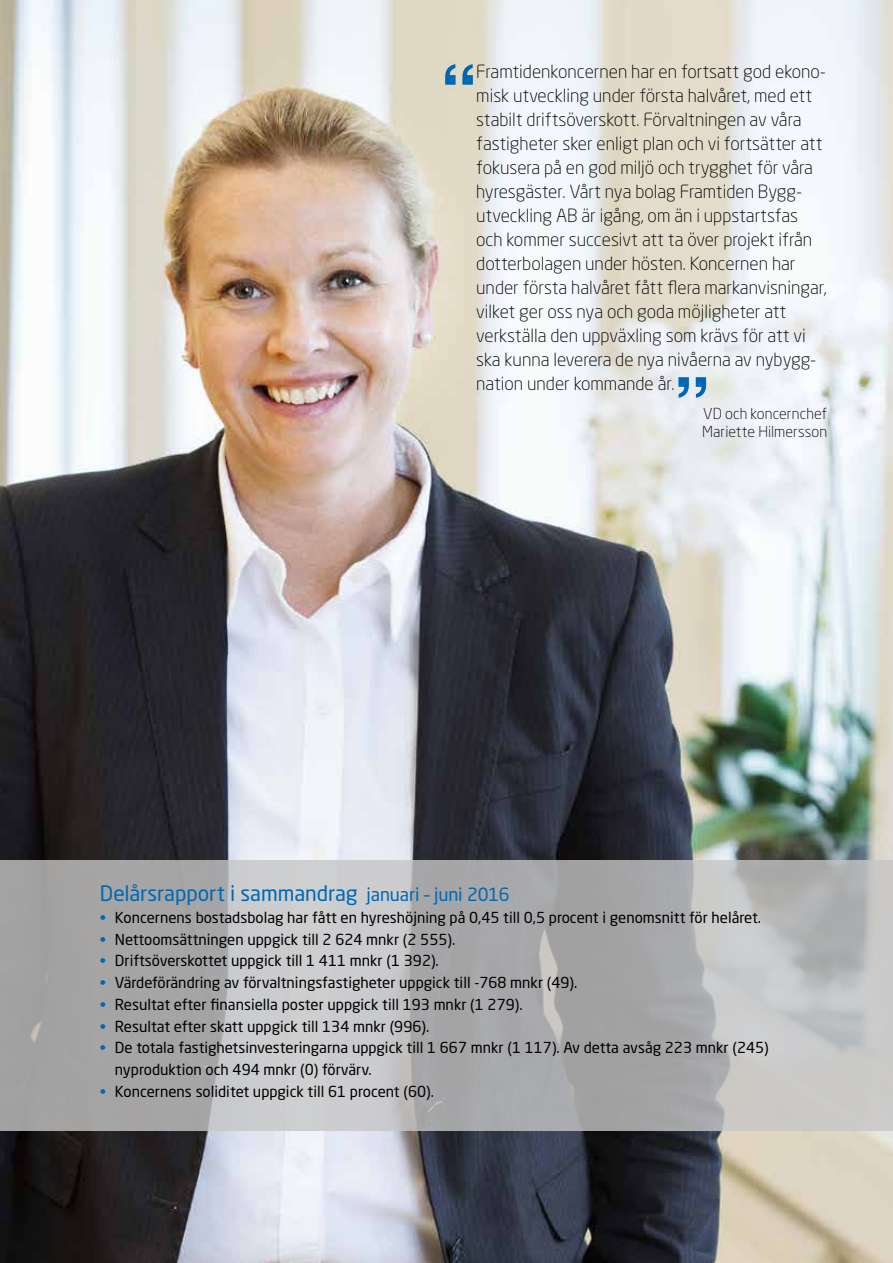
<style>
.page{position:relative;width:893px;height:1263px;background:#fff}
.page>*{position:absolute;margin:0;border:0;box-sizing:border-box;transform-origin:0 0}
.t1{font:700 75px "Helvetica";color:#0068b2}
.t2{font:21px "Neo Sans Std";letter-spacing:-.005em;color:#0068b2}
.t3{font:300 18px/24px "Neo Sans Std";color:#000}
.t4{font:15px/21.8px "Neo Sans Std";color:#000}
.t5{font:300 15px/18px "Neo Sans Std";letter-spacing:.005em;color:#000}
.s1{font-size:18px}
.s2{color:#0068b2}
</style>
<div class="page">
<img style="left:0;top:0;width:893px;height:1263px">
<svg style="left:0;top:860px;width:893px;height:270px;background:#b3b3b4"></svg>
<h1 class="t1" style="left:478px;top:118px;width:39px;rotate:-180deg">”</h1>
<p class="t3" style="left:476px;top:59px;width:352px">Framtidenkoncernen har en fortsatt god ekono&shy;misk utveckling under första halvåret, med ett stabilt driftsöverskott. Förvaltningen av våra fastigheter sker enligt plan och vi fortsätter att fokusera på en god miljö och trygghet för våra hyresgäster. Vårt nya bolag Framtiden Bygg&shy;utveckling AB är igång, om än i uppstartsfas och kommer succesivt att ta över projekt ifrån dotterbolagen under hösten. Koncernen har under första halvåret fått flera markanvisningar, vilket ger oss nya och goda möjligheter att verkställa den uppväxling som krävs för att vi ska kunna leverera de nya nivåerna av nybygg&shy;nation under kommande år.</p>
<p class="t5" style="left:702px;top:404px;width:127px">VD och koncernchef<br>Mariette Hilmersson</p>
<h1 class="t1" style="left:673px;top:344px;width:39px">”</h1>
<p class="t2" style="left:100px;top:880px;width:411px">Delårsrapport i sammandrag <span class="s1">januari – juni 2016</span></p>
<p class="t4" style="left:100px;top:906px;width:663px"><span class="s2">•</span> Koncernens bostadsbolag har fått en hyreshöjning på 0,45 till 0,5 procent i genomsnitt för helåret.</p>
<p class="t4" style="left:100px;top:928px;width:357px"><span class="s2">•</span> Nettoomsättningen uppgick till 2 624 mnkr (2 555).</p>
<p class="t4" style="left:100px;top:950px;width:340px"><span class="s2">•</span> Driftsöverskottet uppgick till 1 411 mnkr (1 392).</p>
<p class="t4" style="left:100px;top:971px;width:479px"><span class="s2">•</span> Värdeförändring av förvaltningsfastigheter uppgick till -768 mnkr (49).</p>
<p class="t4" style="left:100px;top:993px;width:424px"><span class="s2">•</span> Resultat efter finansiella poster uppgick till 193 mnkr (1 279).</p>
<p class="t4" style="left:100px;top:1015px;width:331px"><span class="s2">•</span> Resultat efter skatt uppgick till 134 mnkr (996).</p>
<p class="t4" style="left:115px;top:1037px;width:655px;text-indent:-15px"><span class="s2">•</span> De totala fastighetsinvesteringarna uppgick till 1 667 mnkr (1 117). Av detta avsåg 223 mnkr (245) nyproduktion och 494 mnkr (0) förvärv.</p>
<p class="t4" style="left:100px;top:1080px;width:336px"><span class="s2">•</span> Koncernens soliditet uppgick till 61 procent (60).</p>
</div>
